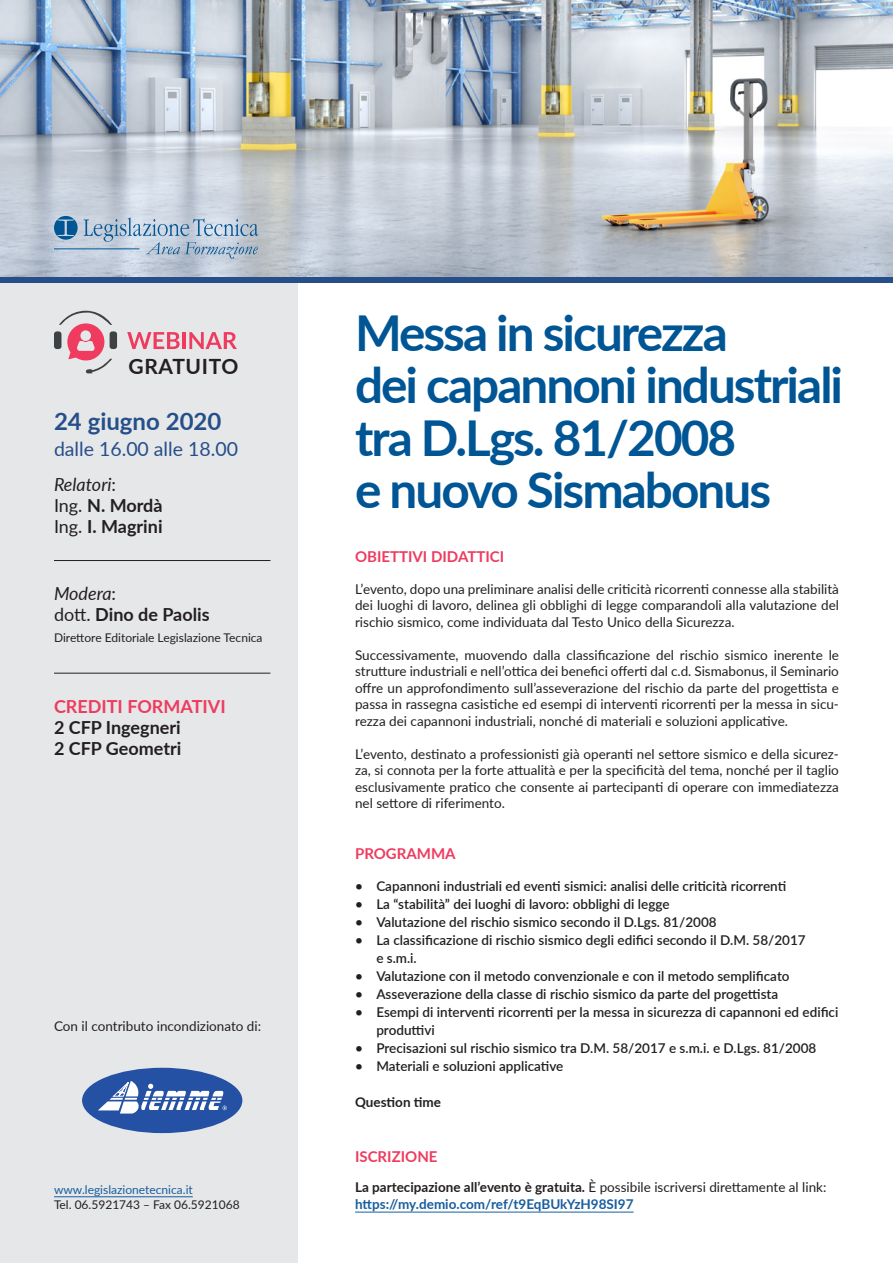
<style>
.page{position:relative;width:893px;height:1263px;background:#fff}
.page>*{position:absolute;margin:0;border:0;box-sizing:border-box;transform-origin:0 0}
.t1{font:700 49.5px/52.5px "Lato";letter-spacing:-.04em;color:#005595}
.t2{font:700 24px "Lato";color:#264e89}
.t3{font:700 21px "Lato";letter-spacing:.03em;color:#231f20}
.t4{font:19.5px "Lato";color:#264e89}
.t5{font:700 18px/21px "Lato";color:#231f20}
.t6{font:700 18px "Lato";color:#ee3b5f}
.t7{font:700 15px "Lato";color:#ee3b5f}
.t8{font:13.5px/16.5px "Lato";color:#231f20;text-align:justify}
.t9{font:600 13.5px/18px "Lato";color:#231f20}
.t10{font:700 13.5px/16.5px "Lato";color:#175d9e}
.t11{font:700 13.5px "Lato";color:#231f20}
.t12{font:12px/15px "Lato";color:#231f20}
.s1{font-weight:400;font-style:italic}
.s2{font-weight:400}
.s3{color:#175d9e}
.s4{color:#231f20}
.s5{font-weight:400;color:#231f20}
</style>
<div class="page">
<div style="left:0;top:188px;width:298px;height:1075px;background:#e6e7e9"></div>
<img style="left:0;top:0;width:893px;height:278px">
<hr style="left:54px;top:1196px;width:139px;height:1px;background:#175d9e">
<svg style="left:84px;top:217px;width:174px;height:42px;background:#aec1d3"></svg>
<svg style="left:54px;top:216px;width:24px;height:24px"></svg>
<hr style="left:54px;top:249px;width:86px;height:1px;background:#005595">
<div style="left:0;top:278px;width:893px;height:5px;background:#264e89"></div>
<hr style="left:355px;top:1212px;width:279px;height:1px;background:#175d9e">
<svg style="left:127px;top:332px;width:53px;height:17px"></svg>
<hr style="left:182px;top:332px;width:4px;height:17px;background:#ee3b5f">
<svg style="left:189px;top:332px;width:48px;height:17px"></svg>
<div style="left:54px;top:331px;width:7px;height:18px;background:#3d4144;border-radius:3px"></div>
<div style="left:110px;top:331px;width:7px;height:18px;background:#3d4144;border-radius:3px"></div>
<svg style="left:59px;top:311px;width:53px;height:62px"></svg>
<hr style="left:54px;top:560px;width:216px;height:1px;background:#231f20">
<hr style="left:54px;top:673px;width:216px;height:1px;background:#231f20">
<div style="left:82px;top:1068px;width:160px;height:65px;background:#2451a3;border-radius:50%"></div>
<svg style="left:98px;top:1081px;width:129px;height:32px"></svg>
<p class="t3" style="left:129px;top:351px;width:111px">GRATUITO</p>
<p class="t2" style="left:54px;top:404px;width:169px">24 giugno 2020</p>
<p class="t4" style="left:54px;top:435px;width:185px">dalle 16.00 alle 18.00</p>
<p class="t5" style="left:54px;top:473px;width:110px"><span class="s1">Relatori</span><span class="s2">:<br>Ing.</span> N. Mordà<br><span class="s2">Ing.</span> I. Magrini</p>
<p class="t5" style="left:54px;top:582px;width:157px"><span class="s1">Modera</span><span class="s2">:<br>dott.</span> Dino de Paolis</p>
<p class="t12" style="left:54px;top:630px;width:210px">Direttore Editoriale Legislazione Tecnica</p>
<p class="t6" style="left:54px;top:693px;width:173px">CREDITI FORMATIVI</p>
<p class="t5" style="left:54px;top:716px;width:128px">2 CFP Ingegneri</p>
<p class="t5" style="left:54px;top:737px;width:129px">2 CFP Geometri</p>
<p class="t8" style="left:54px;top:1018px;width:209px">Con il contributo incondizionato di:</p>
<p class="t12" style="left:54px;top:1181px;width:187px"><span class="s3">www.legislazionetecnica.it<br></span>Tel. 06.5921743 – Fax 06.5921068</p>
<p class="t1" style="left:355px;top:304px;width:490px">Messa in sicurezza<br>dei capannoni industriali tra D.Lgs. 81/2008<br>e nuovo Sismabonus</p>
<p class="t7" style="left:355px;top:546px;width:151px">OBIETTIVI DIDATTICI</p>
<p class="t8" style="left:355px;top:580px;width:485px">L’evento, dopo una preliminare analisi delle criticità ricorrenti connesse alla stabilità dei luoghi di lavoro, delinea gli obblighi di legge comparandoli alla valutazione del rischio sismico, come individuata dal Testo Unico della Sicurezza.</p>
<p class="t8" style="left:355px;top:646px;width:485px">Successivamente, muovendo dalla classificazione del rischio sismico inerente le strutture industriali e nell’ottica dei benefici offerti dal c.d. Sismabonus, il Seminario offre un approfondimento sull’asseverazione del rischio da parte del progettista e passa in rassegna casistiche ed esempi di interventi ricorrenti per la messa in sicu&shy;rezza dei capannoni industriali, nonché di materiali e soluzioni applicative.</p>
<p class="t8" style="left:355px;top:745px;width:485px">L’evento, destinato a professionisti già operanti nel settore sismico e della sicurez&shy;za, si connota per la forte attualità e per la specificità del tema, nonché per il taglio esclusivamente pratico che consente ai partecipanti di operare con immediatezza nel settore di riferimento.</p>
<p class="t7" style="left:355px;top:843px;width:102px">PROGRAMMA</p>
<p class="t9" style="left:355px;top:876px;width:433px">• Capannoni industriali ed eventi sismici: analisi delle criticità ricorrenti</p>
<p class="t9" style="left:355px;top:894px;width:316px">• La “stabilità” dei luoghi di lavoro: obblighi di legge</p>
<p class="t9" style="left:355px;top:912px;width:363px">• Valutazione del rischio sismico secondo il D.Lgs. 81/2008</p>
<p class="t9" style="left:376px;top:930px;width:431px;text-indent:-21px">• La classificazione di rischio sismico degli edifici secondo il D.M. 58/2017 e s.m.i.</p>
<p class="t9" style="left:355px;top:966px;width:436px">• Valutazione con il metodo convenzionale e con il metodo semplificato</p>
<p class="t9" style="left:355px;top:984px;width:425px">• Asseverazione della classe di rischio sismico da parte del progettista</p>
<p class="t9" style="left:376px;top:1002px;width:464px;text-indent:-21px">• Esempi di interventi ricorrenti per la messa in sicurezza di capannoni ed edifici produttivi</p>
<p class="t9" style="left:355px;top:1038px;width:463px">• Precisazioni sul rischio sismico tra D.M. 58/2017 e s.m.i. e D.Lgs. 81/2008</p>
<p class="t9" style="left:355px;top:1056px;width:210px">• Materiali e soluzioni applicative</p>
<p class="t11" style="left:355px;top:1092px;width:88px">Question time</p>
<p class="t7" style="left:355px;top:1145px;width:84px">ISCRIZIONE</p>
<p class="t10" style="left:355px;top:1179px;width:473px"><span class="s4">La partecipazione all’evento è gratuita.</span> <span class="s5">È possibile iscriversi direttamente al link: </span>https://my.demio.com/ref/t9EqBUkYzH98SI97</p>
</div>
